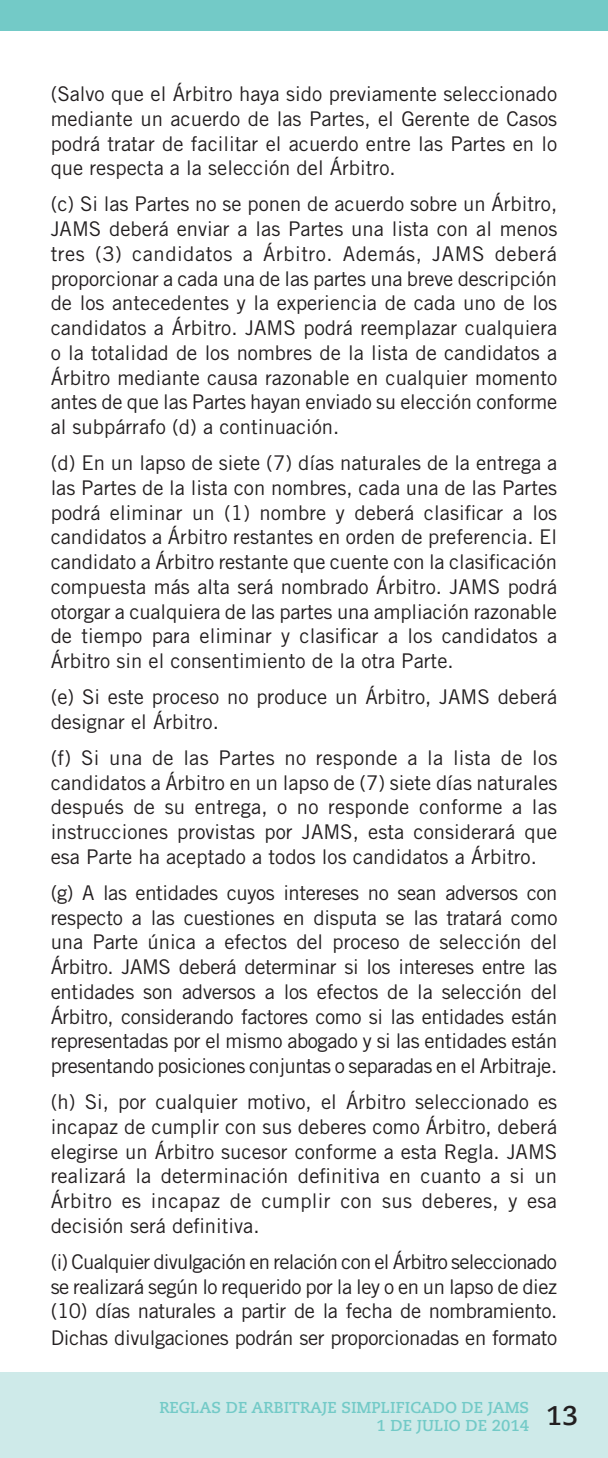
<style>
.page{position:relative;width:608px;height:1458px;background:#fff}
.page>*{position:absolute;margin:0;border:0;box-sizing:border-box;transform-origin:0 0}
.JAMS_Rules_body_copy{font:20.25px/24.8px "Trade Gothic";color:#231f20;text-align:justify}
.JAMS_Rules_body_copy-2{font:20.25px/25.2px "Trade Gothic";letter-spacing:-.02em;color:#231f20}
.t1{font:700 15.75px/18px "Caecilia";color:#73cac7}
</style>
<div class="page">
<div style="left:0;top:1373px;width:608px;height:85px;background:#ceeae9"></div>
<div style="left:0;top:0;width:608px;height:30px;background:#73cac7"></div>
<p class="JAMS_Rules_body_copy" style="left:51px;top:81px;width:508px">(Salvo que el Árbitro haya sido previamente seleccionado mediante un acuerdo de las Partes, el Gerente de Casos podrá tratar de facilitar el acuerdo entre las Partes en lo que respecta a la selección del Árbitro.</p>
<p class="JAMS_Rules_body_copy" style="left:51px;top:192px;width:508px">(c) Si las Partes no se ponen de acuerdo sobre un Árbitro, JAMS deberá enviar a las Partes una lista con al menos tres (3) candidatos a Árbitro. Además, JAMS deberá proporcionar a cada una de las partes una breve descripción de los antecedentes y la experiencia de cada uno de los candidatos a Árbitro. JAMS podrá reemplazar cualquiera o la totalidad de los nombres de la lista de candidatos a Árbitro mediante causa razonable en cualquier momento antes de que las Partes hayan enviado su elección conforme al subpárrafo (d) a continuación.</p>
<p class="JAMS_Rules_body_copy" style="left:51px;top:450px;width:508px">(d) En un lapso de siete (7) días naturales de la entrega a las Partes de la lista con nombres, cada una de las Partes podrá eliminar un (1) nombre y deberá clasificar a los candidatos a Árbitro restantes en orden de preferencia. El candidato a Árbitro restante que cuente con la clasificación compuesta más alta será nombrado Árbitro. JAMS podrá otorgar a cualquiera de las partes una ampliación razonable de tiempo para eliminar y clasificar a los candidatos a Árbitro sin el consentimiento de la otra Parte.</p>
<p class="JAMS_Rules_body_copy" style="left:51px;top:684px;width:508px">(e) Si este proceso no produce un Árbitro, JAMS deberá designar el Árbitro.</p>
<p class="JAMS_Rules_body_copy" style="left:51px;top:745px;width:508px">(f) Si una de las Partes no responde a la lista de los candidatos a Árbitro en un lapso de (7) siete días naturales después de su entrega, o no responde conforme a las instrucciones provistas por JAMS, esta considerará que esa Parte ha aceptado a todos los candidatos a Árbitro.</p>
<p class="JAMS_Rules_body_copy" style="left:51px;top:880px;width:508px">(g) A las entidades cuyos intereses no sean adversos con respecto a las cuestiones en disputa se las tratará como una Parte única a efectos del proceso de selección del Árbitro. JAMS deberá determinar si los intereses entre las entidades son adversos a los efectos de la selección del Árbitro, considerando factores como si las entidades están representadas por el mismo abogado y si las entidades están presentando posiciones conjuntas o separadas en el Arbitraje.</p>
<p class="JAMS_Rules_body_copy" style="left:51px;top:1089px;width:508px">(h) Si, por cualquier motivo, el Árbitro seleccionado es incapaz de cumplir con sus deberes como Árbitro, deberá elegirse un Árbitro sucesor conforme a esta Regla. JAMS realizará la determinación definitiva en cuanto a si un Árbitro es incapaz de cumplir con sus deberes, y esa decisión será definitiva.</p>
<p class="JAMS_Rules_body_copy-2" style="left:51px;top:1249px;width:508px">(i) Cualquier divulgación en relación con el Árbitro seleccionado se realizará según lo requerido por la ley o en un lapso de diez (10) días naturales a partir de la fecha de nombramiento.<br>Dichas divulgaciones podrán ser proporcionadas en formato</p>
<p class="t1" style="left:376px;top:1399px;width:203px;text-indent:-217px">REGLAS DE ARBITRAJE SIMPLIFICADO DE JAMS<br>1 DE JULIO DE 2014 <sup>13</sup></p>
</div>
